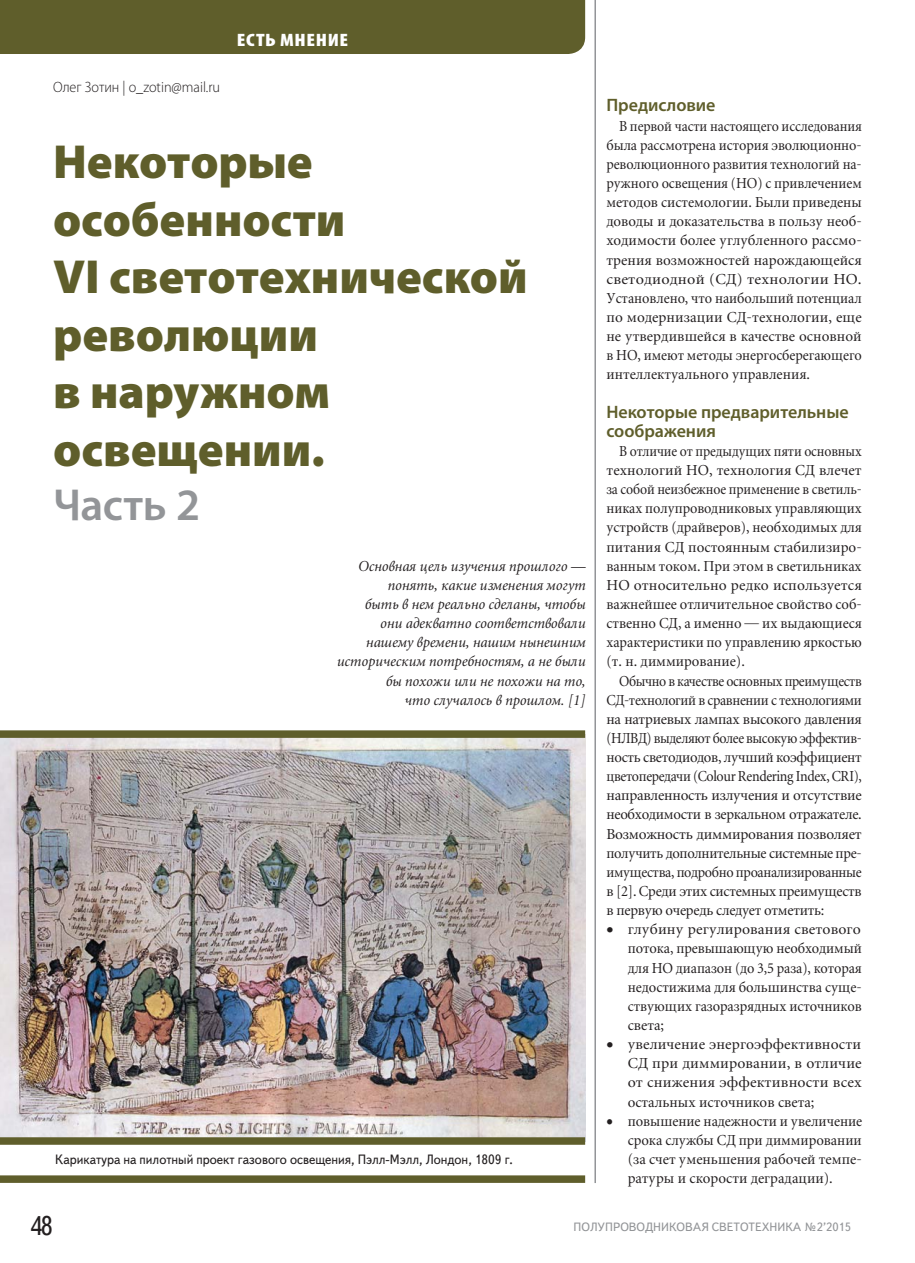
<style>
.page{position:relative;width:915px;height:1263px;background:#fff}
.page>*{position:absolute;margin:0;border:0;box-sizing:border-box;transform-origin:0 0}
.t1{font:900 48px/57.6px "Myriad Pro";color:#5f5e2b}
.t2{font:600 45px "Myriad Pro";letter-spacing:-.01em;color:#939598}
.t3{font:27px "Text Book C";color:#231f20;scale:.9 1}
.t4{font:600 18px/19.2px "Myriad Pro";letter-spacing:-.005em;color:#5f5e2b}
.t5{font:900 condensed 18px "Myriad Pro";letter-spacing:.03em;color:#fff;scale:1.17 1}
.t6{font:15px/19.2px "Miniature";letter-spacing:-.005em;color:#231f20;text-align:justify;scale:.9 1}
.t7{font:15px/19.2px "Miniature";letter-spacing:-.005em;color:#231f20;text-align:justify;scale:.89 1}
.t8{font:15px/19.2px "Miniature";letter-spacing:-.005em;color:#231f20;text-align:justify}
.t9{font:italic 15px/19.2px "Miniature";color:#231f20;text-align:right;scale:.96 1}
.t10{font:15px/19.2px "Miniature";letter-spacing:-.005em;color:#231f20;text-align:justify;scale:.94 1}
.t11{font:300 15px "Myriad Pro";color:#231f20;scale:.95 1}
.t12{font:13.5px "Text Book C";color:#231f20;scale:.95 1}
.t13{font:12px "Text Book C";color:#939598}
</style>
<div class="page">
<div style="left:0;top:0;width:585px;height:54px;background:#5f5e2b"></div>
<hr style="left:594px;top:0;width:1px;height:1183px;background:#939598">
<img style="left:0;top:730px;width:586px;height:415px">
<div style="left:0;top:1175px;width:585px;height:8px;background:#5f5e2b"></div>
<p class="t11" style="left:53px;top:78px;width:177px">Олег Зотин | o_zotin@mail.ru</p>
<p class="t5" style="left:237px;top:29px;width:97px">ЕСТЬ МНЕНИЕ</p>
<h1 class="t1" style="left:53px;top:133px;width:476px">Некоторые особенности<br>VI светотехнической революции<br>в наружном освещении.</h1>
<h2 class="t2" style="left:53px;top:478px;width:148px">Часть 2</h2>
<p class="t9" style="left:336px;top:557px;width:260px">Основная цель изучения прошлого — понять, какие изменения могут<br>быть в нем реально сделаны, чтобы<br>они адекватно соответствовали нашему времени, нашим нынешним историческим потребностям, а не были бы похожи или не похожи на то,<br>что случалось в прошлом. [1]</p>
<p class="t12" style="left:55px;top:1154px;width:483px">Карикатура на пилотный проект газового освещения, Пэлл-Мэлл, Лондон, 1809 г.</p>
<p class="t4" style="left:606px;top:96px;width:110px">Предисловие</p>
<p class="t6" style="left:606px;top:117px;width:285px;text-indent:13px">В первой части настоящего исследования была рассмотрена история эволюционно&shy;революционного развития технологий на&shy;ружного освещения (НО) с привлечением методов системологии. Были приведены доводы и доказательства в пользу необ&shy;ходимости более углубленного рассмо&shy;трения возможностей нарождающейся светодиодной (СД) технологии НО.<br>Установлено, что наибольший потенциал по модернизации СД-технологии, еще не утвердившейся в качестве основной в НО, имеют методы энергосберегающего интеллектуального управления.</p>
<p class="t4" style="left:606px;top:402px;width:243px">Некоторые предварительные соображения</p>
<p class="t7" style="left:606px;top:443px;width:288px;text-indent:13px">В отличие от предыдущих пяти основных технологий НО, технология СД влечет за собой неизбежное применение в светиль&shy;никах полупроводниковых управляющих устройств (драйверов), необходимых для питания СД постоянным стабилизиро&shy;ванным током. При этом в светильниках НО относительно редко используется важнейшее отличительное свойство соб&shy;ственно СД, а именно — их выдающиеся характеристики по управлению яркостью (т. н. диммирование).</p>
<p class="t6" style="left:606px;top:672px;width:285px;text-indent:13px">Обычно в качестве основных преимуществ СД-технологий в сравнении с технологиями на натриевых лампах высокого давления (НЛВД) выделяют более высокую эффектив&shy;ность светодиодов, лучший коэффициент цветопередачи (Colour Rendering Index, CRI), направленность излучения и отсутствие необходимости в зеркальном отражателе.<br>Возможность диммирования позволяет получить дополнительные системные пре&shy;имущества, подробно проанализированные в [2]. Среди этих системных преимуществ в первую очередь следует отметить:</p>
<p class="t8" style="left:627px;top:921px;width:235px;text-indent:-21px">• глубину регулирования светового потока, превышающую необходимый для НО диапазон (до 3,5 раза), которая недостижима для большинства суще&shy;ствующих газоразрядных источников света;</p>
<p class="t8" style="left:627px;top:1036px;width:235px;text-indent:-21px">• увеличение энергоэффективности СД при диммировании, в отличие от снижения эффективности всех остальных источников света;</p>
<p class="t10" style="left:627px;top:1112px;width:251px;text-indent:-21px">• повышение надежности и увеличение срока службы СД при диммировании (за счет уменьшения рабочей темпе&shy;ратуры и скорости деградации).</p>
<h3 class="t3" style="left:30px;top:1215px;width:27px">48</h3>
<p class="t13" style="left:573px;top:1222px;width:279px">ПОЛУПРОВОДНИКОВАЯ СВЕТОТЕХНИКА №2’2015</p>
</div>
